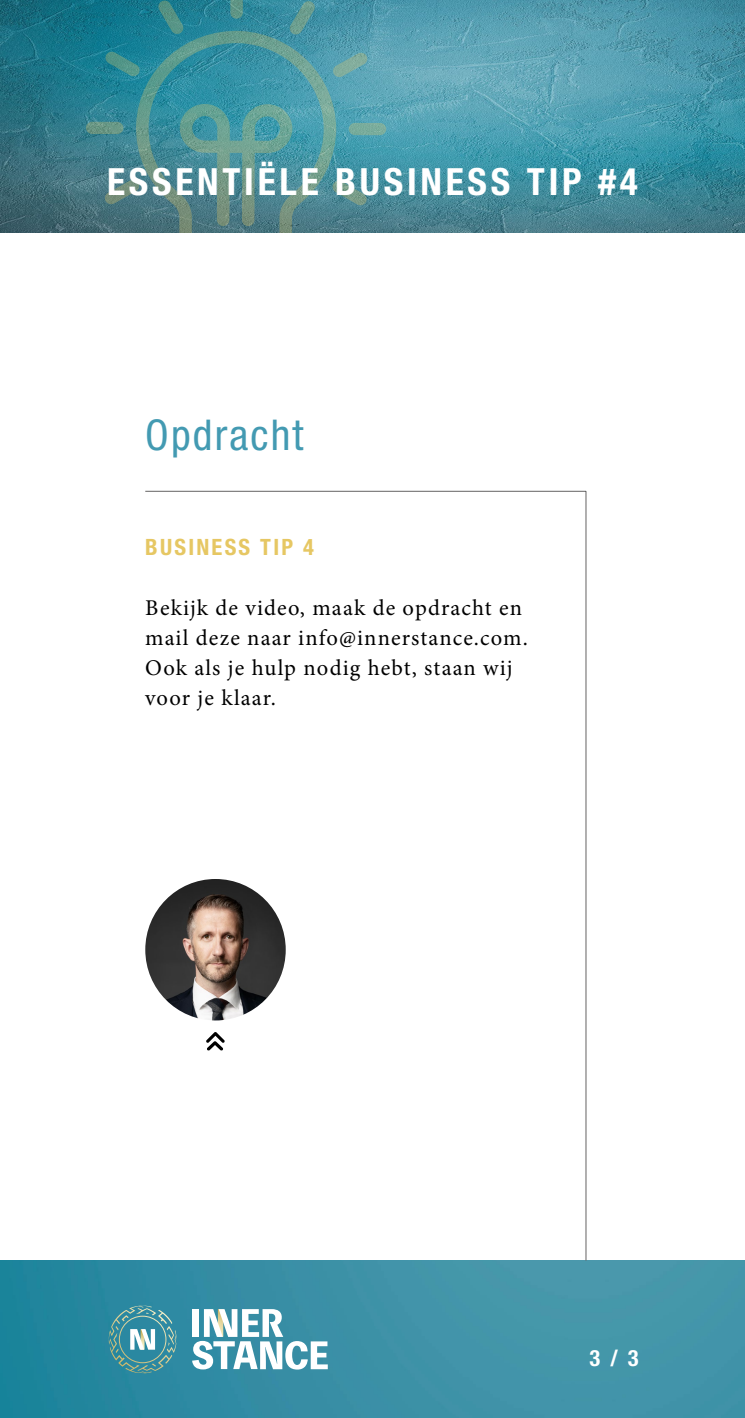
<style>
.page{position:relative;width:745px;height:1418px;background:#fff}
.page>*{position:absolute;margin:0;border:0;box-sizing:border-box;transform-origin:0 0}
.t1{font:condensed 42.5px "Helvetica Neue LT Pro";letter-spacing:.05em;color:#439ab2}
.t2{font:700 condensed 37.5px "Helvetica Neue LT Pro";letter-spacing:.1em;color:#fff}
.t3{font:22.5px/30px "Minion Pro";letter-spacing:.05em;color:#000}
.t4{font:700 condensed 22.5px "Helvetica Neue LT Pro";letter-spacing:.1em;color:#e6c763}
.t5{font:700 condensed 22.5px "Helvetica Neue LT Pro";color:#fff}
</style>
<div class="page">
<img style="left:0;top:0;width:744px;height:233px">
<svg style="left:230px;top:0;width:13px;height:19px"></svg>
<svg style="left:157px;top:0;width:27px;height:28px"></svg>
<svg style="left:104px;top:51px;width:30px;height:26px"></svg>
<svg style="left:86px;top:122px;width:37px;height:12px"></svg>
<svg style="left:104px;top:179px;width:30px;height:26px"></svg>
<svg style="left:336px;top:180px;width:31px;height:26px"></svg>
<div style="left:348px;top:123px;width:38px;height:12px;background:#79ac9c;border-radius:6px"></div>
<svg style="left:336px;top:52px;width:32px;height:25px"></svg>
<svg style="left:288px;top:0;width:27px;height:28px"></svg>
<svg style="left:134px;top:28px;width:202px;height:205px;background:#4b9098"></svg>
<img style="left:0;top:1260px;width:744px;height:157px">
<svg style="left:192px;top:1308px;width:135px;height:61px"></svg>
<svg style="left:109px;top:1305px;width:67px;height:68px;background:#539ba6"></svg>
<svg style="left:144px;top:490px;width:442px;height:771px"></svg>
<svg style="left:206px;top:1031px;width:19px;height:19px"></svg>
<h2 class="t2" style="left:107px;top:159px;width:532px">ESSENTIËLE BUSINESS TIP #4</h2>
<h1 class="t1" style="left:145px;top:410px;width:160px">Opdracht</h1>
<p class="t4" style="left:145px;top:533px;width:170px">BUSINESS TIP 4</p>
<p class="t3" style="left:145px;top:593px;width:384px">Bekijk de video, maak de opdracht en mail deze naar info@innerstance.com.<br>Ook als je hulp nodig hebt, staan wij voor je klaar.</p>
<p class="t5" style="left:589px;top:1343px;width:50px">3 / 3</p>
</div>
